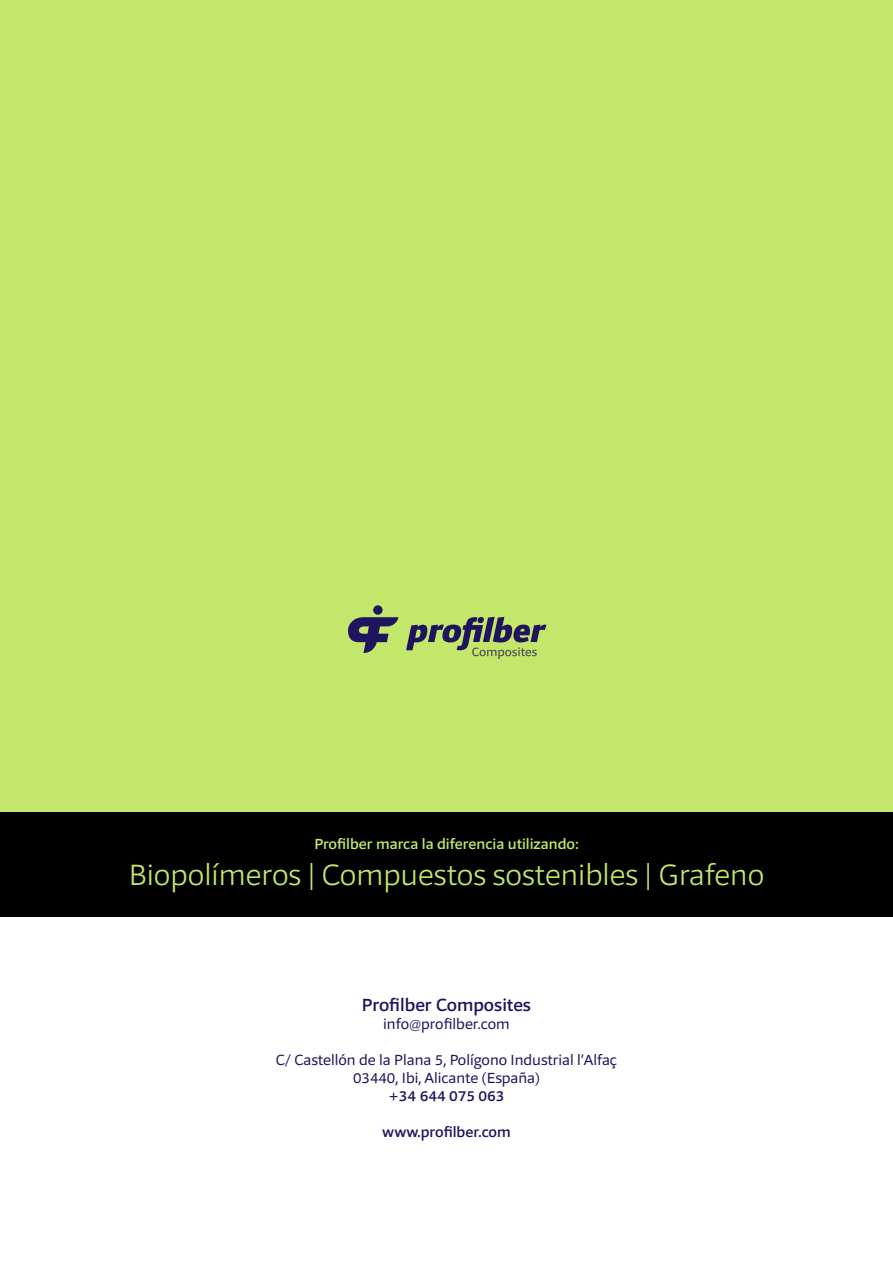
<style>
.page{position:relative;width:893px;height:1263px;background:#fff}
.page>*{position:absolute;margin:0;border:0;box-sizing:border-box;transform-origin:0 0}
.t1{font:300 30px "Foro Sans";color:#c2e76b}
.t2{font:500 18px "Foro Sans";color:#21145f}
.t3{font:15px/18px "Foro Sans";color:#21145f;text-align:center}
.t4{font:500 15px "Foro Sans";color:#c2e76b}
.t5{font:500 15px "Foro Sans";color:#21145f}
</style>
<div class="page">
<div style="left:0;top:0;width:893px;height:910px;background:#c2e76b"></div>
<svg style="left:348px;top:617px;width:50px;height:36px"></svg>
<svg style="left:373px;top:605px;width:10px;height:10px"></svg>
<svg style="left:406px;top:617px;width:140px;height:42px"></svg>
<div style="left:0;top:812px;width:893px;height:105px;background:#000"></div>
<p class="t4" style="left:314px;top:834px;width:266px">Profilber marca la diferencia utilizando:</p>
<h1 class="t1" style="left:129px;top:856px;width:637px">Biopolímeros | Compuestos sostenibles | Grafeno</h1>
<p class="t2" style="left:362px;top:993px;width:171px">Profilber Composites</p>
<p class="t3" style="left:383px;top:1015px;width:128px">info@profilber.com</p>
<p class="t3" style="left:276px;top:1051px;width:343px">C/ Castellón de la Plana 5, Polígono Industrial l’Alfaç<br>03440, Ibi, Alicante (España)</p>
<p class="t5" style="left:388px;top:1086px;width:118px">+34 644 075 063</p>
<p class="t5" style="left:382px;top:1122px;width:130px">www.profilber.com</p>
</div>
